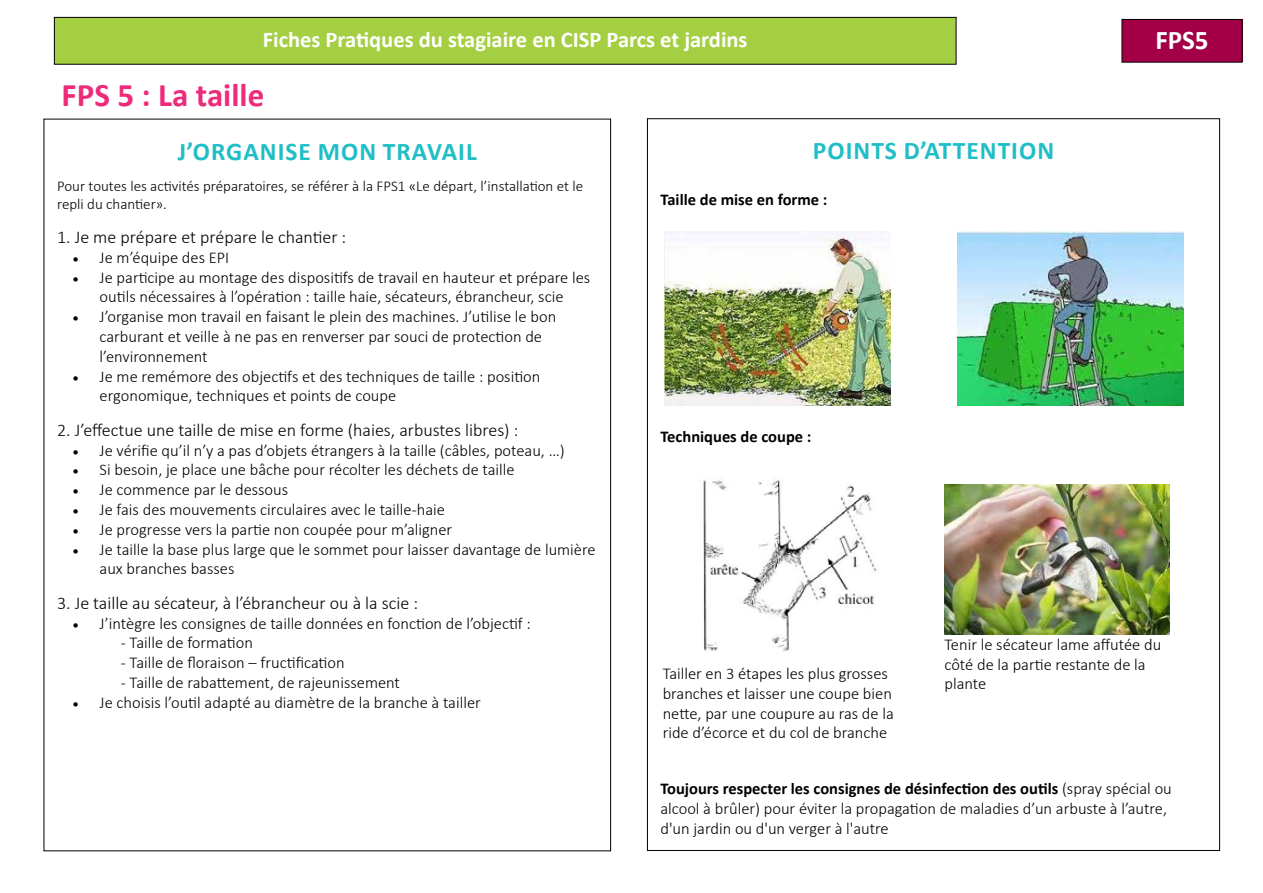
<style>
.page{position:relative;width:1263px;height:893px;background:#fff}
.page>*{position:absolute;margin:0;border:0;box-sizing:border-box;transform-origin:0 0}
.t1{font:700 33px "Calibri";color:#ee2a7b}
.t2{font:700 27px "Calibri";color:#fff}
.t3{font:700 25.5px "Calibri";letter-spacing:.04em;color:#20bec6}
.t4{font:700 22.5px "Calibri";color:#fff}
.t5{font:300 18px "Calibri";color:#000}
.t6{font:300 16.5px/19.8px "Calibri";color:#000}
.t7{font:700 16.5px "Calibri";color:#000}
.t8{font:300 15px/18px "Calibri";color:#000}
.s1{font-family:"Minion Pro";font-weight:400}
.s2{font-weight:700}
</style>
<div class="page">
<div style="left:1122px;top:19px;width:120px;height:43px;background:#a30047"></div>
<div style="left:1121px;top:19px;width:121px;height:44px;border:1px solid #000"></div>
<div style="left:54px;top:17px;width:902px;height:47px;background:#a5cf42"></div>
<div style="left:54px;top:17px;width:902px;height:48px;border:1px solid #000"></div>
<img style="left:665px;top:232px;width:225px;height:174px">
<img style="left:958px;top:232px;width:225px;height:174px">
<img style="left:703px;top:480px;width:174px;height:172px">
<img style="left:944px;top:485px;width:225px;height:149px">
<h3 class="t4" style="left:263px;top:26px;width:486px">Fiches Pratiques du stagiaire en CISP Parcs et jardins</h3>
<h2 class="t2" style="left:1155px;top:22px;width:55px">FPS5</h2>
<h1 class="t1" style="left:62px;top:73px;width:204px">FPS 5 : La taille</h1>
<h3 class="t3" style="left:178px;top:135px;width:301px">J’ORGANISE MON TRAVAIL</h3>
<p class="t8" style="left:57px;top:176px;width:528px">Pour toutes les activités préparatoires, se référer à la FPS1 «Le départ, l’installation et le repli du chantier».</p>
<p class="t5" style="left:57px;top:226px;width:291px">1. Je me prépare et prépare le chantier :</p>
<p class="t6" style="left:73px;top:247px;width:158px"><span class="s1">•</span> Je m’équipe des EPI</p>
<p class="t6" style="left:73px;top:267px;width:519px;text-align:center"><span class="s1">•</span> Je participe au montage des dispositifs de travail en hauteur et prépare les outils nécessaires à l’opération : taille haie, sécateurs, ébrancheur, scie</p>
<p class="t6" style="left:100px;top:307px;width:458px;text-indent:-27px"><span class="s1">•</span> J’organise mon travail en faisant le plein des machines. J’utilise le bon carburant et veille à ne pas en renverser par souci de protection de l’environnement</p>
<p class="t6" style="left:100px;top:366px;width:442px;text-indent:-27px"><span class="s1">•</span> Je me remémore des objectifs et des techniques de taille : position ergonomique, techniques et points de coupe</p>
<p class="t5" style="left:57px;top:419px;width:463px">2. J’effectue une taille de mise en forme (haies, arbustes libres) :</p>
<p class="t6" style="left:73px;top:440px;width:494px"><span class="s1">•</span> Je vérifie qu’il n’y a pas d’objets étrangers à la taille (câbles, poteau, …)</p>
<p class="t6" style="left:73px;top:460px;width:443px"><span class="s1">•</span> Si besoin, je place une bâche pour récolter les déchets de taille</p>
<p class="t6" style="left:73px;top:480px;width:217px"><span class="s1">•</span> Je commence par le dessous</p>
<p class="t6" style="left:73px;top:499px;width:374px"><span class="s1">•</span> Je fais des mouvements circulaires avec le taille-haie</p>
<p class="t6" style="left:73px;top:519px;width:381px"><span class="s1">•</span> Je progresse vers la partie non coupée pour m’aligner</p>
<p class="t6" style="left:100px;top:539px;width:498px;text-indent:-27px"><span class="s1">•</span> Je taille la base plus large que le sommet pour laisser davantage de lumière aux branches basses</p>
<p class="t5" style="left:57px;top:592px;width:362px">3. Je taille au sécateur, à l’ébrancheur ou à la scie :</p>
<p class="t6" style="left:73px;top:613px;width:460px"><span class="s1">•</span> J’intègre les consignes de taille données en fonction de l’objectif :</p>
<p class="t6" style="left:121px;top:633px;width:134px">- Taille de formation</p>
<p class="t6" style="left:121px;top:653px;width:225px">- Taille de floraison – fructification</p>
<p class="t6" style="left:121px;top:672px;width:281px">- Taille de rabattement, de rajeunissement</p>
<p class="t6" style="left:73px;top:692px;width:410px"><span class="s1">•</span> Je choisis l’outil adapté au diamètre de la branche à tailler</p>
<h3 class="t3" style="left:813px;top:135px;width:243px">POINTS D’ATTENTION</h3>
<p class="t7" style="left:660px;top:189px;width:168px">Taille de mise en forme :</p>
<p class="t7" style="left:660px;top:426px;width:152px">Techniques de coupe :</p>
<p class="t6" style="left:663px;top:663px;width:233px">Tailler en 3 étapes les plus grosses branches et laisser une coupe bien nette, par une coupure au ras de la ride d’écorce et du col de branche</p>
<p class="t6" style="left:944px;top:634px;width:218px">Tenir le sécateur lame affutée du côté de la partie restante de la plante</p>
<p class="t6" style="left:660px;top:779px;width:513px"><span class="s2">Toujours respecter les consignes de désinfection des outils</span> (spray spécial ou alcool à brûler) pour éviter la propagation de maladies d’un arbuste à l’autre, d'un jardin ou d'un verger à l'autre</p>
</div>
